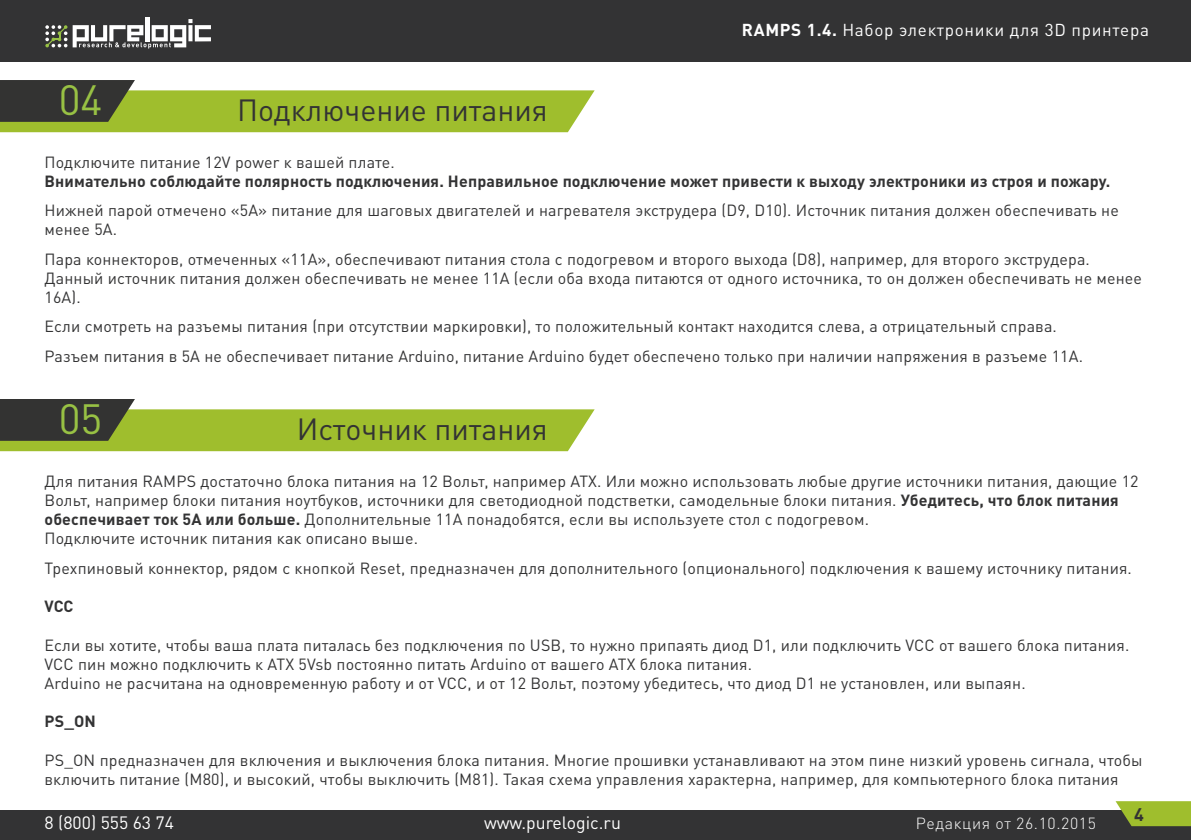
<style>
.page{position:relative;width:1191px;height:840px;background:#fff}
.page>*{position:absolute;margin:0;border:0;box-sizing:border-box;transform-origin:0 0}
.t1{font:41.8px "DIN Pro";color:#98c144}
.t2{font:30.2px "DIN Pro";color:#333334}
.t3{font:700 18px "DIN Pro";color:#333334}
.t4{font:17.6px "DIN Pro";color:#fff}
.t5{font:17px "DIN Pro";letter-spacing:.04em;color:#fff}
.t6{font:16px/19.2px "DIN Pro";letter-spacing:.01em;color:#333334}
.t7{font:700 16px "DIN Pro";letter-spacing:.01em;color:#333334}
.t8{font:300 16px "DIN Pro";letter-spacing:.04em;color:#fff}
.s1{font-weight:700}
</style>
<div class="page">
<div style="left:0;top:0;width:1191px;height:61px;background:#333334"></div>
<hr style="left:145px;top:17px;width:4px;height:24px;background:#fff">
<svg style="left:45px;top:25px;width:22px;height:22px"></svg>
<svg style="left:73px;top:19px;width:138px;height:30px"></svg>
<div style="left:0;top:810px;width:1191px;height:29px;background:#333334"></div>
<svg style="left:1115px;top:801px;width:76px;height:24px;background:#97b232"></svg>
<svg style="left:0;top:80px;width:594px;height:52px"></svg>
<svg style="left:0;top:399px;width:594px;height:52px"></svg>
<h1 class="t1" style="left:59px;top:71px;width:45px">04</h1>
<h2 class="t2" style="left:237px;top:89px;width:312px">Подключение питания</h2>
<p class="t5" style="left:742px;top:18px;width:408px"><span class="s1">RAMPS 1.4.</span> Набор электроники для 3D принтера</p>
<p class="t6" style="left:45px;top:152px;width:352px">Подключите питание 12V power к вашей плате.</p>
<p class="t7" style="left:45px;top:170px;width:1067px">Внимательно соблюдайте полярность подключения. Неправильное подключение может привести к выходу электроники из строя и пожару.</p>
<p class="t6" style="left:45px;top:200px;width:1075px">Нижней парой отмечено «5A» питание для шаговых двигателей и нагревателя экструдера (D9, D10). Источник питания должен обеспечивать не менее 5A.</p>
<p class="t6" style="left:45px;top:248px;width:1099px">Пара коннекторов, отмеченных «11A», обеспечивают питания стола с подогревом и второго выхода (D8), например, для второго экструдера.<br>Данный источник питания должен обеспечивать не менее 11A (если оба входа питаются от одного источника, то он должен обеспечивать не менее<br>16A).</p>
<p class="t6" style="left:45px;top:311px;width:1040px;line-height:29.2px">Если смотреть на разъемы питания (при отсутствии маркировки), то положительный контакт находится слева, а отрицательный справа.<br>Разъем питания в 5А не обеспечивает питание Arduino, питание Arduino будет обеспечено только при наличии напряжения в разъеме 11А.</p>
<h1 class="t1" style="left:59px;top:390px;width:45px">05</h1>
<h2 class="t2" style="left:297px;top:408px;width:253px">Источник питания</h2>
<p class="t6" style="left:45px;top:470px;width:1095px">Для питания RAMPS достаточно блока питания на 12 Вольт, например ATX. Или можно использовать любые другие источники питания, дающие 12<br>Вольт, например блоки питания ноутбуков, источники для светодиодной подстветки, самодельные блоки питания. <span class="s1">Убедитесь, что блок питания обеспечивает ток 5А или больше.</span> Дополнительные 11А понадобятся, если вы используете стол с подогревом.<br>Подключите источник питания как описано выше.</p>
<p class="t6" style="left:45px;top:557px;width:1089px">Трехпиновый коннектор, рядом с кнопкой Reset, предназначен для дополнительного (опционального) подключения к вашему источнику питания.</p>
<p class="t7" style="left:45px;top:595px;width:30px">VCC</p>
<p class="t6" style="left:45px;top:634px;width:1086px">Если вы хотите, чтобы ваша плата питалась без подключения по USB, то нужно припаять диод D1, или подключить VCC от вашего блока питания.<br>VCC пин можно подключить к ATX 5Vsb постоянно питать Arduino от вашего ATX блока питания.<br>Arduino не расчитана на одновременную работу и от VCC, и от 12 Вольт, поэтому убедитесь, что диод D1 не установлен, или выпаян.</p>
<p class="t7" style="left:45px;top:710px;width:53px">PS_ON</p>
<p class="t6" style="left:45px;top:749px;width:1099px">PS_ON предназначен для включения и выключения блока питания. Многие прошивки устанавливают на этом пине низкий уровень сигнала, чтобы включить питание (M80), и высокий, чтобы выключить (M81). Такая схема управления характерна, например, для компьютерного блока питания</p>
<p class="t4" style="left:45px;top:810px;width:131px">8 (800) 555 63 74</p>
<p class="t4" style="left:484px;top:810px;width:138px">www.purelogic.ru</p>
<p class="t8" style="left:916px;top:812px;width:182px">Редакция от 26.10.2015</p>
<p class="t3" style="left:1134px;top:801px;width:11px">4</p>
</div>
